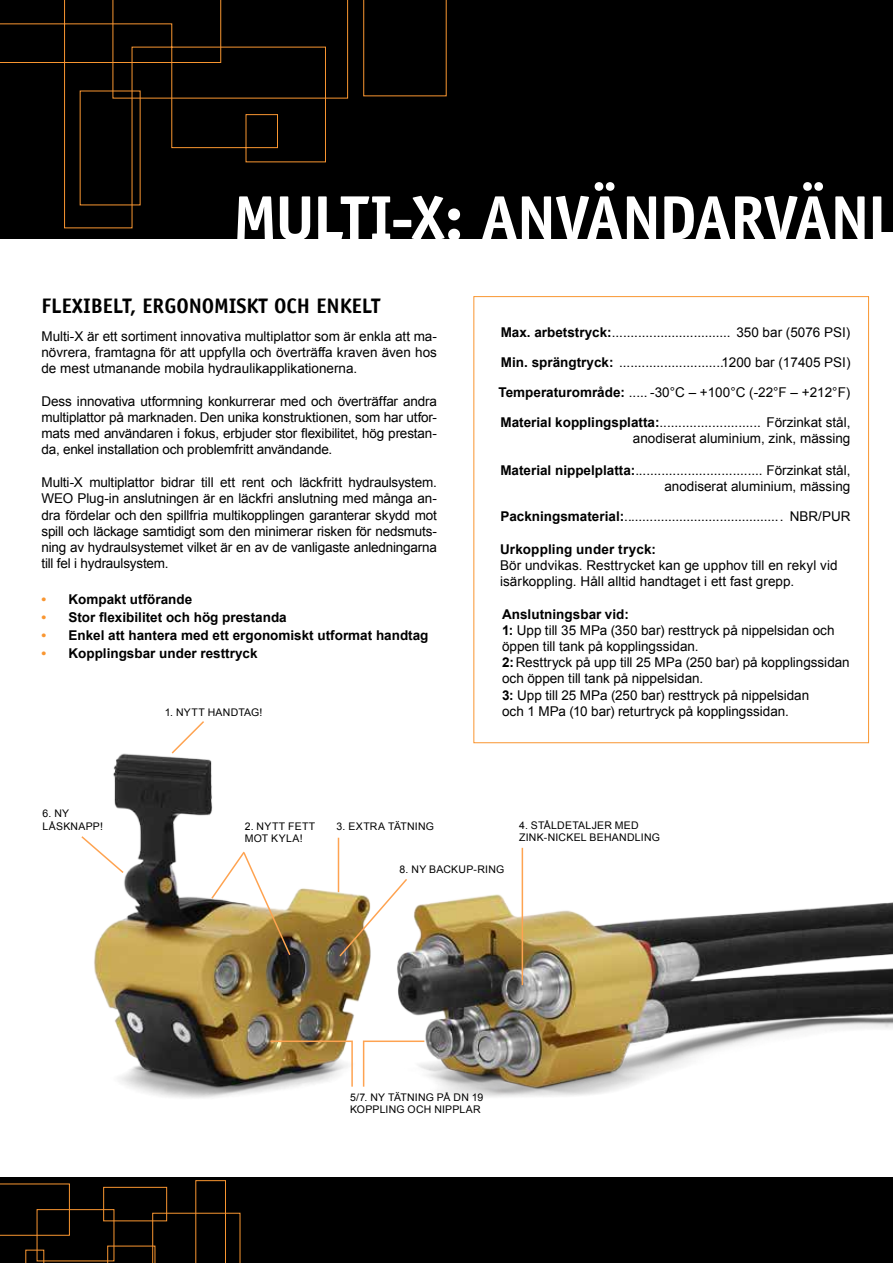
<style>
.page{position:relative;width:893px;height:1263px;background:#fff}
.page>*{position:absolute;margin:0;border:0;box-sizing:border-box;transform-origin:0 0}
.t1{font:700 63px "Officina Sans LT";letter-spacing:-.025em;color:#fff}
.t2{font:700 63px "Officina Sans LT";color:#fff}
.t3{font:700 21px "Officina Sans LT";color:#000}
.t4{font:13.5px/16.2px "Arial";color:#000;text-align:justify}
.t5{font:700 13.5px "Arial";color:#000}
.t6{font:10.5px/12.6px "Arial";letter-spacing:.02em;color:#000}
.s1{color:#f99631}
.s2{font-weight:700}
</style>
<div class="page">
<div style="left:0;top:0;width:893px;height:238px;background:#000"></div>
<div style="left:0;top:1178px;width:893px;height:85px;background:#000"></div>
<img style="left:94px;top:753px;width:799px;height:345px">
<svg style="left:170px;top:721px;width:36px;height:34px"></svg>
<hr style="left:338px;top:838px;width:1px;height:54px;background:#fea351">
<svg style="left:362px;top:1040px;width:64px;height:48px"></svg>
<img style="left:269px;top:1040px;width:85px;height:48px">
<hr style="left:522px;top:848px;width:1px;height:137px;background:#fea351">
<img style="left:338px;top:877px;width:71px;height:81px">
<svg style="left:210px;top:850px;width:82px;height:107px"></svg>
<svg style="left:81px;top:835px;width:44px;height:39px"></svg>
<svg style="left:107px;top:1180px;width:133px;height:83px"></svg>
<svg style="left:25px;top:1250px;width:19px;height:13px"></svg>
<svg style="left:0;top:1183px;width:70px;height:53px"></svg>
<div style="left:37px;top:1209px;width:77px;height:52px;border:1px solid #f99631"></div>
<div style="left:103px;top:1187px;width:64px;height:34px;border:1px solid #f99631"></div>
<svg style="left:0;top:0;width:447px;height:229px"></svg>
<h1 class="t1" style="left:233px;top:179px;width:667px">MULTI-X: ANVÄNDARVÄNL</h1>
<h1 class="t2" style="left:151px;top:179px;width:298px">SIDR BRIK</h1>
<h2 class="t3" style="left:41px;top:293px;width:341px">FLEXIBELT, ERGONOMISKT OCH ENKELT</h2>
<p class="t4" style="left:41px;top:328px;width:397px">Multi-X är ett sortiment innovativa multiplattor som är enkla att ma&shy;növrera, framtagna för att uppfylla och överträffa kraven även hos de mest utmanande mobila hydraulikapplikationerna.</p>
<p class="t4" style="left:41px;top:393px;width:397px">Dess innovativa utformning konkurrerar med och överträffar andra multiplattor på marknaden. Den unika konstruktionen, som har utfor&shy;mats med användaren i fokus, erbjuder stor flexibilitet, hög prestan&shy;da, enkel installation och problemfritt användande.</p>
<p class="t4" style="left:41px;top:474px;width:397px">Multi-X multiplattor bidrar till ett rent och läckfritt hydraulsystem.<br>WEO Plug-in anslutningen är en läckfri anslutning med många an&shy;dra fördelar och den spillfria multikopplingen garanterar skydd mot spill och läckage samtidigt som den minimerar risken för nedsmuts&shy;ning av hydraulsystemet vilket är en av de vanligaste anledningarna till fel i hydraulsystem.</p>
<p class="t5" style="left:41px;top:590px;width:152px"><span class="s1">•</span> Kompakt utförande</p>
<p class="t5" style="left:41px;top:608px;width:247px"><span class="s1">•</span> Stor flexibilitet och hög prestanda</p>
<p class="t5" style="left:41px;top:626px;width:389px"><span class="s1">•</span> Enkel att hantera med ett ergonomiskt utformat handtag</p>
<p class="t5" style="left:41px;top:644px;width:218px"><span class="s1">•</span> Kopplingsbar under resttryck</p>
<p class="t4" style="left:499px;top:318px;width:353px;line-height:29.7px"><span class="s2">Max. arbetstryck:</span>................................ 350 bar (5076 PSI)<br><span class="s2">Min. sprängtryck:</span> ............................1200 bar (17405 PSI)<br><span class="s2">Temperaturområde:</span> ..... -30°C – +100°C (-22°F – +212°F)</p>
<p class="t4" style="left:500px;top:414px;width:351px;text-align:right"><span class="s2">Material kopplingsplatta:</span>........................... Förzinkat stål, anodiserat aluminium, zink, mässing</p>
<p class="t4" style="left:500px;top:462px;width:352px;text-align:right"><span class="s2">Material nippelplatta:</span>.................................. Förzinkat stål, anodiserat aluminium, mässing</p>
<p class="t4" style="left:500px;top:508px;width:352px"><span class="s2">Packningsmaterial:</span>.......................................... . NBR/PUR</p>
<p class="t5" style="left:500px;top:540px;width:158px">Urkoppling under tryck:</p>
<p class="t4" style="left:500px;top:557px;width:339px">Bör undvikas. Resttrycket kan ge upphov till en rekyl vid isärkoppling. Håll alltid handtaget i ett fast grepp.</p>
<p class="t4" style="left:502px;top:606px;width:349px;text-align:left"><span class="s2">Anslutningsbar vid:<br>1:</span> Upp till 35 MPa (350 bar) resttryck på nippelsidan och öppen till tank på kopplingssidan.<br><span class="s2">2:</span> Resttryck på upp till 25 MPa (250 bar) på kopplingssidan och öppen till tank på nippelsidan.<br><span class="s2">3:</span> Upp till 25 MPa (250 bar) resttryck på nippelsidan</p>
<p class="t6" style="left:165px;top:706px;width:99px">1. NYTT HANDTAG!</p>
<p class="t4" style="left:502px;top:703px;width:288px">och 1 MPa (10 bar) returtryck på kopplingssidan.</p>
<p class="t6" style="left:43px;top:807px;width:62px">6. NY<br>LÅSKNAPP!</p>
<p class="t6" style="left:337px;top:820px;width:99px">3. EXTRA TÄTNING</p>
<p class="t6" style="left:245px;top:820px;width:72px">2. NYTT FETT<br>MOT KYLA!</p>
<p class="t6" style="left:519px;top:819px;width:142px">4. STÅLDETALJER MED<br>ZINK-NICKEL BEHANDLING</p>
<p class="t6" style="left:400px;top:863px;width:106px">8. NY BACKUP-RING</p>
<p class="t6" style="left:350px;top:1091px;width:135px">5/7. NY TÄTNING PÅ DN 19<br>KOPPLING OCH NIPPLAR</p>
</div>
